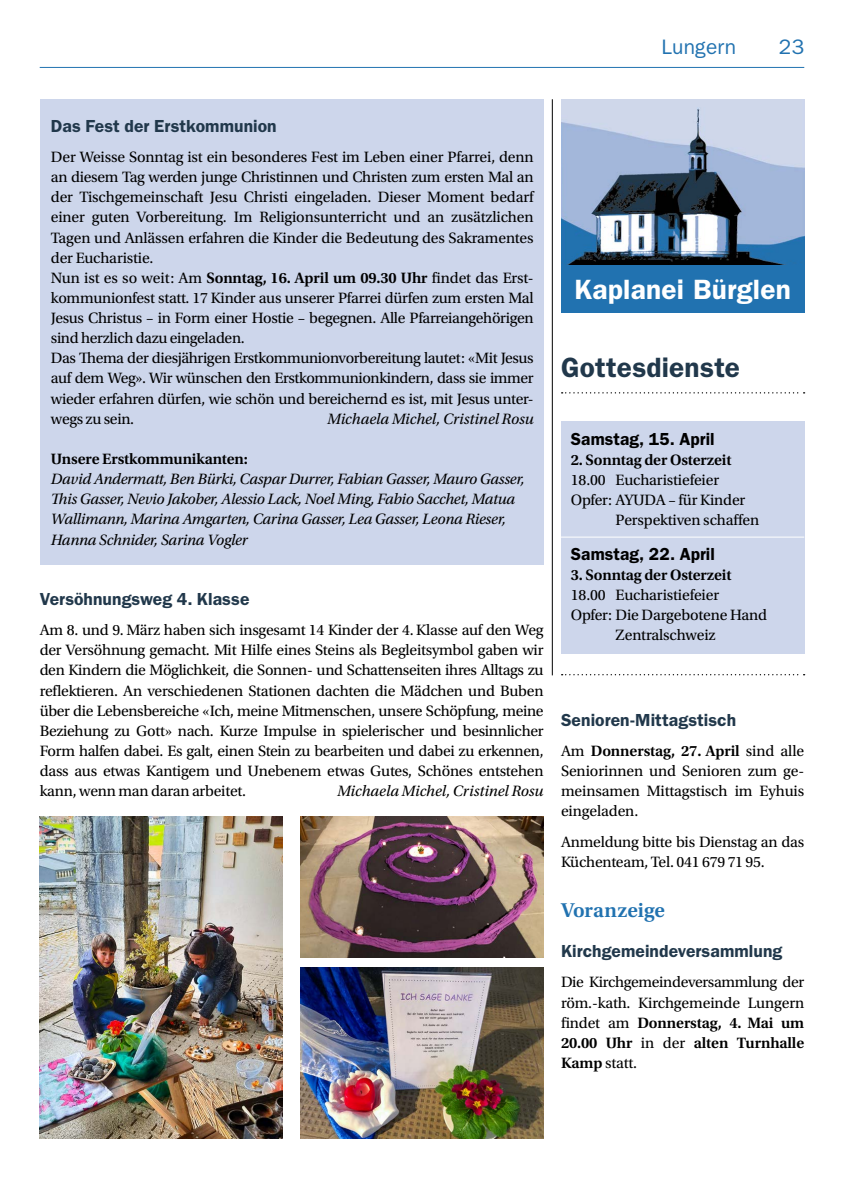
<style>
.page{position:relative;width:844px;height:1191px;background:#fff}
.page>*{position:absolute;margin:0;border:0;box-sizing:border-box;transform-origin:0 0}
.t1{font:600 28px "ITC Franklin Gothic Std";letter-spacing:.01em;color:#fff}
.t2{font:600 28px "ITC Franklin Gothic Std";letter-spacing:.01em;color:#21384b}
.t3{font:600 21px "Utopia Std";color:#2172b0}
.t4{font:21px "ITC Franklin Gothic Std";letter-spacing:.01em;color:#2172b0}
.t5{font:600 17.5px "ITC Franklin Gothic Std";letter-spacing:.005em;color:#21384b}
.t6{font:600 17.5px "ITC Franklin Gothic Std";letter-spacing:.005em;color:#000}
.t7{font:15.75px/20.1px "Utopia Std";letter-spacing:-.015em;color:#000;text-align:justify}
.t8{font:italic 15.75px/20.1px "Utopia Std";letter-spacing:-.015em;color:#000}
.t9{font:600 15.75px "Utopia Std";letter-spacing:-.01em;color:#000}
.s1{font-weight:600}
</style>
<div class="page">
<hr style="left:40px;top:67px;width:764px;height:1px;background:#2172b0">
<img style="left:561px;top:99px;width:243px;height:167px">
<div style="left:561px;top:266px;width:243px;height:47px;background:#2172b0"></div>
<div style="left:561px;top:421px;width:243px;height:233px;background:#cdd6eb"></div>
<hr style="left:561px;top:536px;width:243px;height:1px;background:#fff">
<hr style="left:552px;top:99px;width:1px;height:576px;background:#000">
<svg style="left:561px;top:392px;width:243px;height:1px"></svg>
<svg style="left:561px;top:674px;width:243px;height:1px"></svg>
<div style="left:40px;top:99px;width:503px;height:465px;background:#cdd6eb"></div>
<img style="left:40px;top:816px;width:243px;height:322px">
<img style="left:300px;top:816px;width:243px;height:141px">
<img style="left:300px;top:967px;width:243px;height:171px">
<h2 class="t4" style="left:661px;top:35px;width:76px">Lungern</h2>
<h2 class="t4" style="left:778px;top:35px;width:27px">23</h2>
<p class="t5" style="left:51px;top:115px;width:227px">Das Fest der Erstkommunion</p>
<p class="t7" style="left:51px;top:147px;width:484px;text-align:left">Der Weisse Sonntag ist ein besonderes Fest im Leben einer Pfarrei, denn an diesem Tag werden junge Christinnen und Christen zum ersten Mal an der Tischgemeinschaft Jesu Christi eingeladen. Dieser Moment bedarf einer guten Vorbereitung. Im Religionsunterricht und an zusätzlichen Tagen und Anlässen erfahren die Kinder die Bedeutung des Sakramentes der Eucharistie.<br>Nun ist es so weit: Am <span class="s1">Sonntag, 16. April um 09.30 Uhr</span> findet das Erst&shy;kommunionfest statt. 17 Kinder aus unserer Pfarrei dürfen zum ersten Mal Jesus Christus – in Form einer Hostie – begegnen. Alle Pfarreiangehörigen sind herzlich dazu eingeladen.<br>Das Thema der diesjährigen Erstkommunionvorbereitung lautet: «Mit Jesus auf dem Weg». Wir wünschen den Erstkommunionkindern, dass sie immer wieder erfahren dürfen, wie schön und bereichernd es ist, mit Jesus unter&shy;wegs zu sein.</p>
<p class="t8" style="left:327px;top:409px;width:208px">Michaela Michel, Cristinel Rosu</p>
<p class="t9" style="left:51px;top:450px;width:198px">Unsere Erstkommunikanten:</p>
<p class="t8" style="left:51px;top:469px;width:475px">David Andermatt, Ben Bürki, Caspar Durrer, Fabian Gasser, Mauro Gasser, This Gasser, Nevio Jakober, Alessio Lack, Noel Ming, Fabio Sacchet, Matua Wallimann, Marina Amgarten, Carina Gasser, Lea Gasser, Leona Rieser, Hanna Schnider, Sarina Vogler</p>
<p class="t5" style="left:40px;top:588px;width:211px">Versöhnungsweg 4. Klasse</p>
<p class="t7" style="left:40px;top:620px;width:505px">Am 8. und 9. März haben sich insgesamt 14 Kinder der 4. Klasse auf den Weg der Versöhnung gemacht. Mit Hilfe eines Steins als Begleitsymbol gaben wir den Kindern die Möglichkeit, die Sonnen- und Schattenseiten ihres Alltags zu reflektieren. An verschiedenen Stationen dachten die Mädchen und Buben über die Lebensbereiche «Ich, meine Mitmenschen, unsere Schöpfung, meine Beziehung zu Gott» nach. Kurze Impulse in spielerischer und besinnlicher Form halfen dabei. Es galt, einen Stein zu bearbeiten und dabei zu erkennen, dass aus etwas Kantigem und Unebenem etwas Gutes, Schönes entstehen kann, wenn man daran arbeitet.</p>
<p class="t8" style="left:337px;top:781px;width:208px">Michaela Michel, Cristinel Rosu</p>
<h1 class="t1" style="left:574px;top:273px;width:218px">Kaplanei Bürglen</h1>
<h1 class="t2" style="left:561px;top:351px;width:180px">Gottesdienste</h1>
<p class="t6" style="left:570px;top:429px;width:145px">Samstag, 15. April</p>
<p class="t9" style="left:570px;top:451px;width:162px">2. Sonntag der Osterzeit</p>
<p class="t7" style="left:570px;top:470px;width:150px">18.00 Eucharistiefeier</p>
<p class="t7" style="left:570px;top:490px;width:176px">Opfer: AYUDA – für Kinder</p>
<p class="t7" style="left:615px;top:510px;width:145px">Perspektiven schaffen</p>
<p class="t6" style="left:570px;top:543px;width:145px">Samstag, 22. April</p>
<p class="t9" style="left:570px;top:566px;width:162px">3. Sonntag der Osterzeit</p>
<p class="t7" style="left:570px;top:585px;width:150px">18.00 Eucharistiefeier</p>
<p class="t7" style="left:570px;top:605px;width:198px">Opfer: Die Dargebotene Hand</p>
<p class="t7" style="left:615px;top:625px;width:101px">Zentralschweiz</p>
<p class="t5" style="left:561px;top:709px;width:177px">Senioren-Mittagstisch</p>
<p class="t7" style="left:561px;top:741px;width:245px">Am <span class="s1">Donnerstag, 27. April</span> sind alle Seniorinnen und Senioren zum ge&shy;meinsamen Mittagstisch im Eyhuis eingeladen.</p>
<p class="t7" style="left:561px;top:831px;width:245px">Anmeldung bitte bis Dienstag an das<br>Küchenteam, Tel. 041 679 71 95.</p>
<h2 class="t3" style="left:561px;top:898px;width:105px">Voranzeige</h2>
<p class="t5" style="left:561px;top:941px;width:223px">Kirchgemeindeversammlung</p>
<p class="t7" style="left:561px;top:972px;width:245px">Die Kirchgemeindeversammlung der röm.-kath. Kirchgemeinde Lungern findet am <span class="s1">Donnerstag, 4. Mai um 20.00 Uhr</span> in der <span class="s1">alten Turnhalle Kamp</span> statt.</p>
</div>
